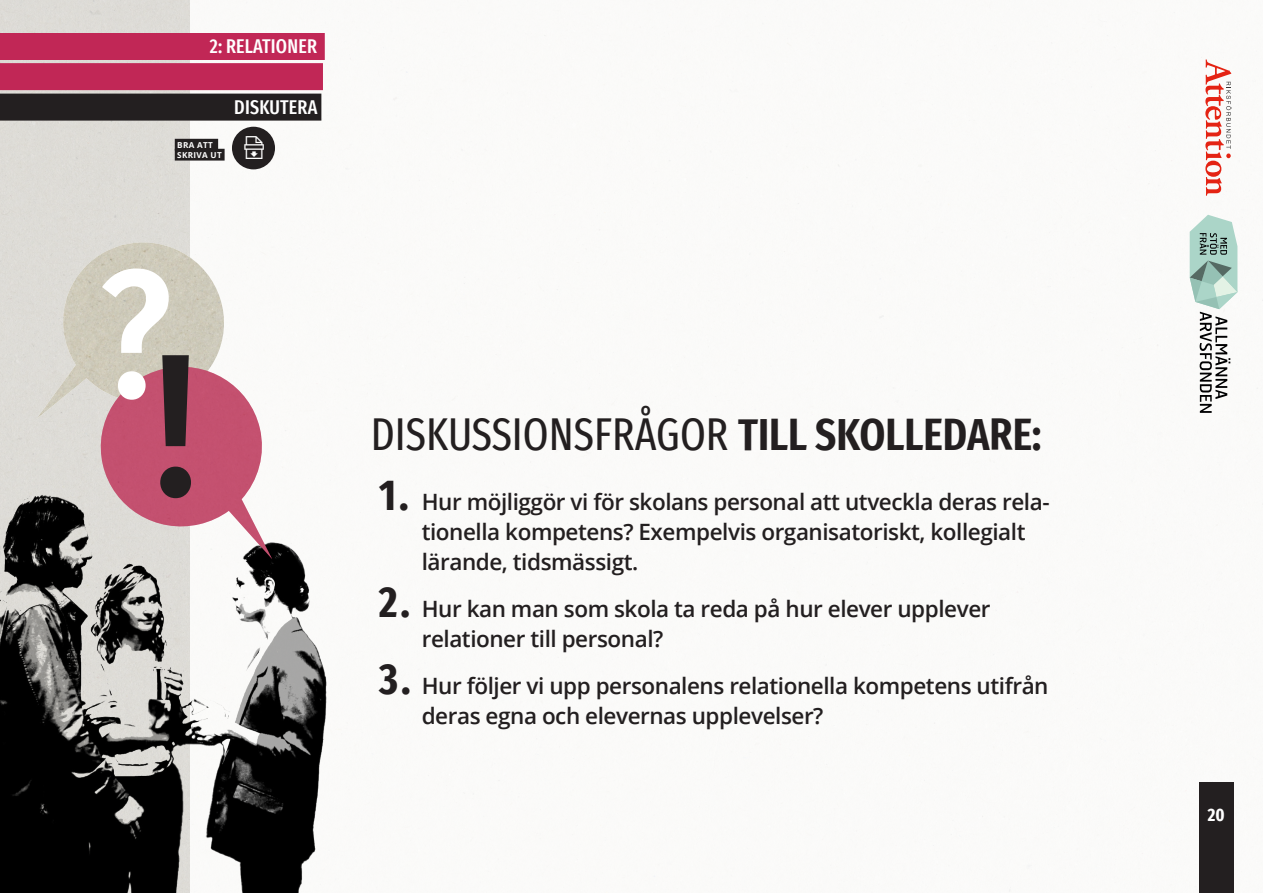
<style>
.page{position:relative;width:1263px;height:893px;background:#fff}
.page>*{position:absolute;margin:0;border:0;box-sizing:border-box;transform-origin:0 0}
.h2b{font:extra-condensed 45px "Fira Sans";color:#231f20}
.t1{font:600 22.5px/30px "Open Sans";letter-spacing:-.02em;color:#231f20}
.t2{font:500 extra-condensed 19.5px "Fira Sans";letter-spacing:.01em;color:#fff}
.t3{font:700 extra-condensed 18px "Fira Sans";color:#fff}
.löp{font:700 8.1px "Open Sans";letter-spacing:.04em;color:#fff}
.s1{font-weight:600}
.s2{font-family:"Fira Sans";font-weight:700;font-stretch:extra-condensed;font-size:43.5px}
</style>
<div class="page">
<img style="left:0;top:0;width:1263px;height:893px">
<svg style="left:1205px;top:59px;width:27px;height:137px"></svg>
<div style="left:1199px;top:782px;width:34px;height:111px;background:#231f20"></div>
<svg style="left:1190px;top:215px;width:47px;height:198px"></svg>
<div style="left:0;top:33px;width:325px;height:27px;background:#c12756"></div>
<div style="left:0;top:63px;width:323px;height:27px;background:#c12756"></div>
<div style="left:0;top:94px;width:321px;height:27px;background:#231f20"></div>
<img style="left:0;top:479px;width:424px;height:414px">
<svg style="left:36px;top:232px;width:236px;height:327px"></svg>
<div style="left:232px;top:127px;width:43px;height:42px;background:#231f20;border-radius:50%"></div>
<div style="left:175px;top:139px;width:43px;height:12px;background:#231f20"></div>
<div style="left:175px;top:149px;width:50px;height:12px;background:#231f20"></div>
<p class="t2" style="left:210px;top:31px;width:109px">2: RELATIONER</p>
<p class="löp" style="left:177px;top:140px;width:37px">BRA ATT</p>
<p class="löp" style="left:177px;top:150px;width:46px">SKRIVA UT</p>
<p class="t2" style="left:234px;top:92px;width:85px">DISKUTERA</p>
<p class="h2b" style="left:371px;top:400px;width:672px">DISKUSSIONSFRÅGOR <span class="s1">TILL SKOLLEDARE:</span></p>
<p class="t1" style="left:422px;top:486px;width:629px;text-indent:-43px"><span class="s2">1.</span> Hur möjliggör vi för skolans personal att utveckla deras rela&shy;tionella kompetens? Exempelvis organisatoriskt, kollegialt lärande, tidsmässigt.</p>
<p class="t1" style="left:422px;top:593px;width:570px;text-indent:-43px"><span class="s2">2.</span> Hur kan man som skola ta reda på hur elever upplever relationer till personal?</p>
<p class="t1" style="left:422px;top:670px;width:628px;text-indent:-43px"><span class="s2">3.</span> Hur följer vi upp personalens relationella kompetens utifrån deras egna och elevernas upplevelser?</p>
<p class="t3" style="left:1208px;top:799px;width:18px">20</p>
</div>
